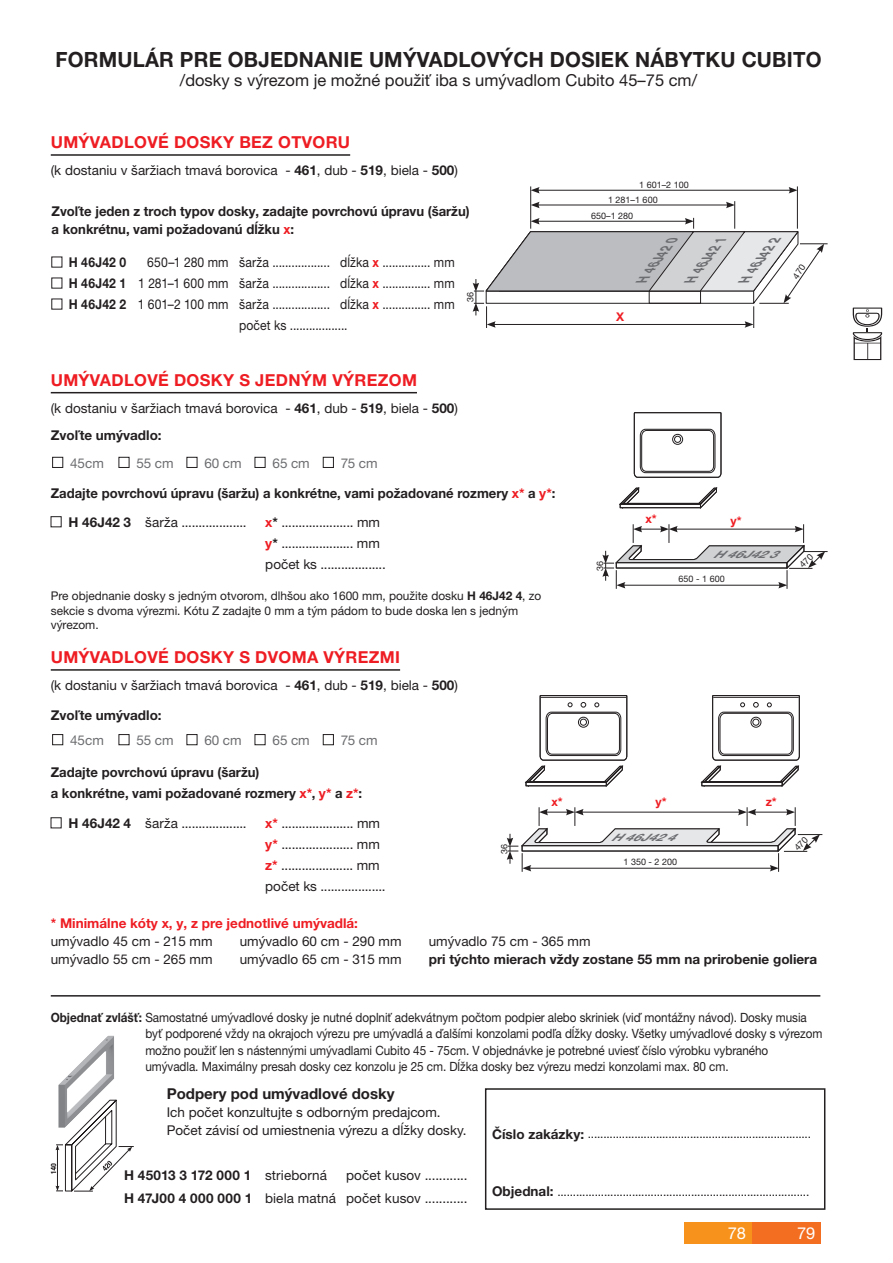
<style>
.page{position:relative;width:893px;height:1263px;background:#fff}
.page>*{position:absolute;margin:0;border:0;box-sizing:border-box;transform-origin:0 0}
.t1{font:700 21px "Helvetica Neue LT Pro";letter-spacing:.01em;color:#231f20}
.t2{font:700 16.5px "Helvetica Neue LT Pro";letter-spacing:.02em;color:#ee1d23}
.t3{font:16.5px "Helvetica Neue LT Pro";color:#231f20}
.t4{font:16.5px "Helvetica Neue LT Pro";color:#fff}
.t5{font:700 15px "Helvetica Neue LT Pro";color:#231f20}
.t6{font:13.5px/21px "Helvetica Neue LT Pro";color:#231f20}
.t7{font:700 13.5px/21px "Helvetica Neue LT Pro";color:#231f20}
.t8{font:13.5px "Helvetica Neue LT Pro";color:#231f20;scale:.9 1}
.t9{font:700 13.5px "Helvetica Neue LT Pro";color:#ee1d23}
.t10{font:13.5px "Helvetica Neue LT Pro";color:#6c6d70}
.t11{font:700 13.5px "Helvetica Neue LT Pro";color:#231f20;scale:.9 1}
.t12{font:12.75px/16.5px "Helvetica Neue LT Pro";letter-spacing:-.005em;color:#231f20;scale:.92 1}
.t13{font:12px/14.4px "Helvetica Neue LT Pro";color:#231f20}
.t14{font:italic 700 12px "Helvetica Neue LT Pro";color:#6c6d70}
.t15{font:700 12px "Helvetica Neue LT Pro";color:#ee1d23}
.t16{font:italic 700 10.2px "Helvetica Neue LT Pro";color:#6c6d70;scale:1.33 1}
.t17{font:9px "Helvetica Neue LT Pro";color:#231f20}
.s1{font-weight:700}
.s2{color:#ee1d23}
.s3{font-weight:700;color:#ee1d23}
.s4{font-weight:400}
.s5{font-weight:700;font-size:13.5px}
</style>
<div class="page">
<img style="left:58px;top:1036px;width:56px;height:63px">
<svg style="left:634px;top:412px;width:87px;height:66px"></svg>
<svg style="left:619px;top:487px;width:98px;height:22px"></svg>
<svg style="left:525px;top:695px;width:102px;height:92px"></svg>
<svg style="left:700px;top:695px;width:100px;height:92px"></svg>
<svg style="left:51px;top:1099px;width:83px;height:93px"></svg>
<hr style="left:530px;top:186px;width:1px;height:43px;background:#231f20">
<hr style="left:537px;top:190px;width:254px;height:1px;background:#231f20">
<svg style="left:789px;top:187px;width:8px;height:6px"></svg>
<svg style="left:531px;top:187px;width:9px;height:6px"></svg>
<hr style="left:797px;top:186px;width:1px;height:43px;background:#231f20">
<hr style="left:51px;top:154px;width:299px;height:2px;background:#231f20">
<hr style="left:51px;top:392px;width:366px;height:1px;background:#231f20">
<hr style="left:51px;top:669px;width:349px;height:2px;background:#231f20">
<div style="left:51px;top:817px;width:10px;height:11px;border:1px solid #231f20"></div>
<div style="left:51px;top:516px;width:10px;height:11px;border:1px solid #231f20"></div>
<div style="left:52px;top:457px;width:11px;height:11px;border:1px solid #231f20"></div>
<div style="left:119px;top:457px;width:10px;height:11px;border:1px solid #231f20"></div>
<div style="left:187px;top:457px;width:10px;height:11px;border:1px solid #231f20"></div>
<div style="left:255px;top:457px;width:10px;height:11px;border:1px solid #231f20"></div>
<div style="left:323px;top:457px;width:11px;height:11px;border:1px solid #231f20"></div>
<div style="left:52px;top:734px;width:11px;height:11px;border:1px solid #231f20"></div>
<div style="left:119px;top:734px;width:10px;height:11px;border:1px solid #231f20"></div>
<div style="left:187px;top:734px;width:10px;height:11px;border:1px solid #231f20"></div>
<div style="left:255px;top:734px;width:10px;height:11px;border:1px solid #231f20"></div>
<div style="left:323px;top:734px;width:11px;height:11px;border:1px solid #231f20"></div>
<hr style="left:51px;top:995px;width:769px;height:1px;background:#231f20">
<div style="left:485px;top:1088px;width:340px;height:122px;border:2px solid #231f20"></div>
<div style="left:685px;top:1222px;width:68px;height:21px;background:#f7931d"></div>
<div style="left:753px;top:1222px;width:68px;height:21px;background:#f36e21"></div>
<svg style="left:853px;top:308px;width:29px;height:52px"></svg>
<svg style="left:602px;top:524px;width:226px;height:65px"></svg>
<svg style="left:507px;top:807px;width:315px;height:65px"></svg>
<svg style="left:473px;top:201px;width:355px;height:127px"></svg>
<h1 class="t1" style="left:56px;top:46px;width:767px">FORMULÁR PRE OBJEDNANIE UMÝVADLOVÝCH DOSIEK NÁBYTKU CUBITO</h1>
<p class="t3" style="left:180px;top:70px;width:519px">/dosky s výrezom je možné použiť iba s umývadlom Cubito 45–75 cm/</p>
<p class="t2" style="left:51px;top:132px;width:301px">UMÝVADLOVÉ DOSKY BEZ OTVORU</p>
<p class="t6" style="left:51px;top:159px;width:409px">(k dostaniu v šaržiach tmavá borovica - <span class="s1">461</span>, dub - <span class="s1">519</span>, biela - <span class="s1">500</span>)</p>
<p class="t7" style="left:52px;top:202px;width:420px;line-height:18px">Zvoľte jeden z troch typov dosky, zadajte povrchovú úpravu (šaržu) a konkrétnu, vami požadovanú dĺžku <span class="s2">x</span>:</p>
<p class="t11" style="left:69px;top:254px;width:65px">H 46J42 0</p>
<p class="t8" style="left:147px;top:254px;width:343px">650–1 280 mm šarža .................. dĺžka <span class="s3">x</span> ............... mm</p>
<p class="t8" style="left:69px;top:275px;width:430px"><span class="s1">H 46J42 1</span> 1 281–1 600 mm šarža .................. dĺžka <span class="s3">x</span> ............... mm</p>
<p class="t8" style="left:69px;top:296px;width:430px"><span class="s1">H 46J42 2</span> 1 601–2 100 mm šarža .................. dĺžka <span class="s3">x</span> ............... mm</p>
<p class="t8" style="left:239px;top:317px;width:122px">počet ks ..................</p>
<p class="t17" style="left:465px;top:302px;width:12px;rotate:-90deg">36</p>
<p class="t2" style="left:51px;top:369px;width:368px">UMÝVADLOVÉ DOSKY S JEDNÝM VÝREZOM</p>
<p class="t6" style="left:51px;top:397px;width:409px">(k dostaniu v šaržiach tmavá borovica - <span class="s1">461</span>, dub - <span class="s1">519</span>, biela - <span class="s1">500</span>)</p>
<p class="t7" style="left:51px;top:425px;width:112px">Zvoľte umývadlo:</p>
<p class="t10" style="left:70px;top:455px;width:35px">45cm</p>
<p class="t10" style="left:136px;top:455px;width:39px">55 cm</p>
<p class="t10" style="left:204px;top:455px;width:39px">60 cm</p>
<p class="t10" style="left:272px;top:455px;width:39px">65 cm</p>
<p class="t10" style="left:341px;top:455px;width:38px">75 cm</p>
<p class="t7" style="left:51px;top:482px;width:506px">Zadajte povrchovú úpravu (šaržu) a konkrétne, vami požadované rozmery <span class="s2">x*</span> a <span class="s2">y*</span>:</p>
<p class="t6" style="left:69px;top:511px;width:180px"><span class="s1">H 46J42 3</span> šarža ...................</p>
<p class="t6" style="left:265px;top:511px;width:122px"><span class="s3">x</span><span class="s1">*</span> ..................... mm <span class="s3">y</span><span class="s1">*</span> ..................... mm počet ks ...................</p>
<p class="t13" style="left:51px;top:588px;width:492px">Pre objednanie dosky s jedným otvorom, dlhšou ako 1600 mm, použite dosku <span class="s1">H 46J42 4</span>, zo sekcie s dvoma výrezmi. Kótu Z zadajte 0 mm a tým pádom to bude doska len s jedným výrezom.</p>
<p class="t2" style="left:51px;top:646px;width:351px">UMÝVADLOVÉ DOSKY S DVOMA VÝREZMI</p>
<p class="t6" style="left:51px;top:674px;width:409px">(k dostaniu v šaržiach tmavá borovica - <span class="s1">461</span>, dub - <span class="s1">519</span>, biela - <span class="s1">500</span>)</p>
<p class="t7" style="left:51px;top:704px;width:112px">Zvoľte umývadlo:</p>
<p class="t10" style="left:70px;top:732px;width:35px">45cm</p>
<p class="t10" style="left:136px;top:732px;width:39px">55 cm</p>
<p class="t10" style="left:204px;top:732px;width:39px">60 cm</p>
<p class="t10" style="left:272px;top:732px;width:39px">65 cm</p>
<p class="t10" style="left:341px;top:732px;width:38px">75 cm</p>
<p class="t17" style="left:639px;top:179px;width:51px">1 601–2 100</p>
<p class="t17" style="left:608px;top:194px;width:51px">1 281–1 600</p>
<p class="t17" style="left:591px;top:210px;width:44px">650–1 280</p>
<p class="t14" style="left:636px;top:275px;width:57px;rotate:-53deg">H 46J42 0</p>
<p class="t14" style="left:685px;top:275px;width:57px;rotate:-53deg">H 46J42 1</p>
<p class="t14" style="left:739px;top:275px;width:57px;rotate:-53deg">H 46J42 2</p>
<p class="t15" style="left:616px;top:309px;width:10px">X</p>
<p class="t17" style="left:594px;top:571px;width:12px;rotate:-90deg">36</p>
<p class="t15" style="left:645px;top:511px;width:13px">x*</p>
<p class="t15" style="left:731px;top:513px;width:13px">y*</p>
<p class="t16" style="left:712px;top:548px;width:58px">H46J423</p>
<p class="t17" style="left:679px;top:574px;width:48px">650 - 1 600</p>
<p class="t7" style="left:51px;top:762px;width:313px">Zadajte povrchovú úpravu (šaržu)<br>a konkrétne, vami požadované rozmery <span class="s2">x*</span>, <span class="s2">y*</span> a <span class="s2">z*</span>:</p>
<p class="t6" style="left:69px;top:812px;width:180px"><span class="s1">H 46J42 4</span> šarža ...................</p>
<p class="t6" style="left:265px;top:812px;width:122px"><span class="s3">x*</span> ..................... mm <span class="s3">y*</span> ..................... mm <span class="s3">z*</span> ..................... mm počet ks ...................</p>
<p class="t17" style="left:499px;top:854px;width:12px;rotate:-90deg">36</p>
<p class="t15" style="left:551px;top:794px;width:13px">x*</p>
<p class="t15" style="left:655px;top:794px;width:13px">y*</p>
<p class="t15" style="left:766px;top:794px;width:13px">z*</p>
<p class="t16" style="left:610px;top:831px;width:58px">H46J424</p>
<p class="t17" style="left:624px;top:857px;width:55px">1 350 - 2 200</p>
<p class="t9" style="left:51px;top:914px;width:309px">* Minimálne kóty x, y, z pre jednotlivé umývadlá:</p>
<p class="t6" style="left:51px;top:930px;width:163px">umývadlo 45 cm - 215 mm</p>
<p class="t6" style="left:240px;top:930px;width:163px">umývadlo 60 cm - 290 mm</p>
<p class="t6" style="left:429px;top:930px;width:163px">umývadlo 75 cm - 365 mm</p>
<p class="t6" style="left:51px;top:948px;width:163px">umývadlo 55 cm - 265 mm</p>
<p class="t6" style="left:240px;top:948px;width:163px">umývadlo 65 cm - 315 mm</p>
<p class="t7" style="left:429px;top:948px;width:390px">pri týchto mierach vždy zostane 55 mm na prirobenie goliera</p>
<p class="t12" style="left:145px;top:1009px;width:737px;text-indent:-95px"><span class="s1">Objednať zvlášť:</span> Samostatné umývadlové dosky je nutné doplniť adekvátnym počtom podpier alebo skriniek (viď montážny návod). Dosky musia byť podporené vždy na okrajoch výrezu pre umývadlá a ďalšími konzolami podľa dĺžky dosky. Všetky umývadlové dosky s výrezom možno použiť len s nástennými umývadlami Cubito 45 - 75cm. V objednávke je potrebné uviesť číslo výrobku vybraného umývadla. Maximálny presah dosky cez konzolu je 25 cm. Dĺžka dosky bez výrezu medzi konzolami max. 80 cm.</p>
<p class="t5" style="left:167px;top:1084px;width:229px">Podpery pod umývadlové dosky</p>
<p class="t6" style="left:167px;top:1103px;width:301px;line-height:18px">Ich počet konzultujte s odborným predajcom.<br>Počet závisí od umiestnenia výrezu a dĺžky dosky.</p>
<p class="t7" style="left:124px;top:1165px;width:205px">H 45013 3 172 000 1 <span class="s4">strieborná</span></p>
<p class="t6" style="left:124px;top:1164px;width:345px;line-height:22.5px;text-align:right">počet kusov ............<br><span class="s1">H 47J00 4 000 000 1</span> biela matná počet kusov ............</p>
<p class="t13" style="left:492px;top:1127px;width:320px"><span class="s5">Číslo zakázky:</span> ........................................................................</p>
<p class="t13" style="left:492px;top:1184px;width:319px"><span class="s5">Objednal:</span> .................................................................................</p>
<p class="t4" style="left:728px;top:1222px;width:20px">78</p>
<p class="t4" style="left:797px;top:1222px;width:20px">79</p>
</div>
